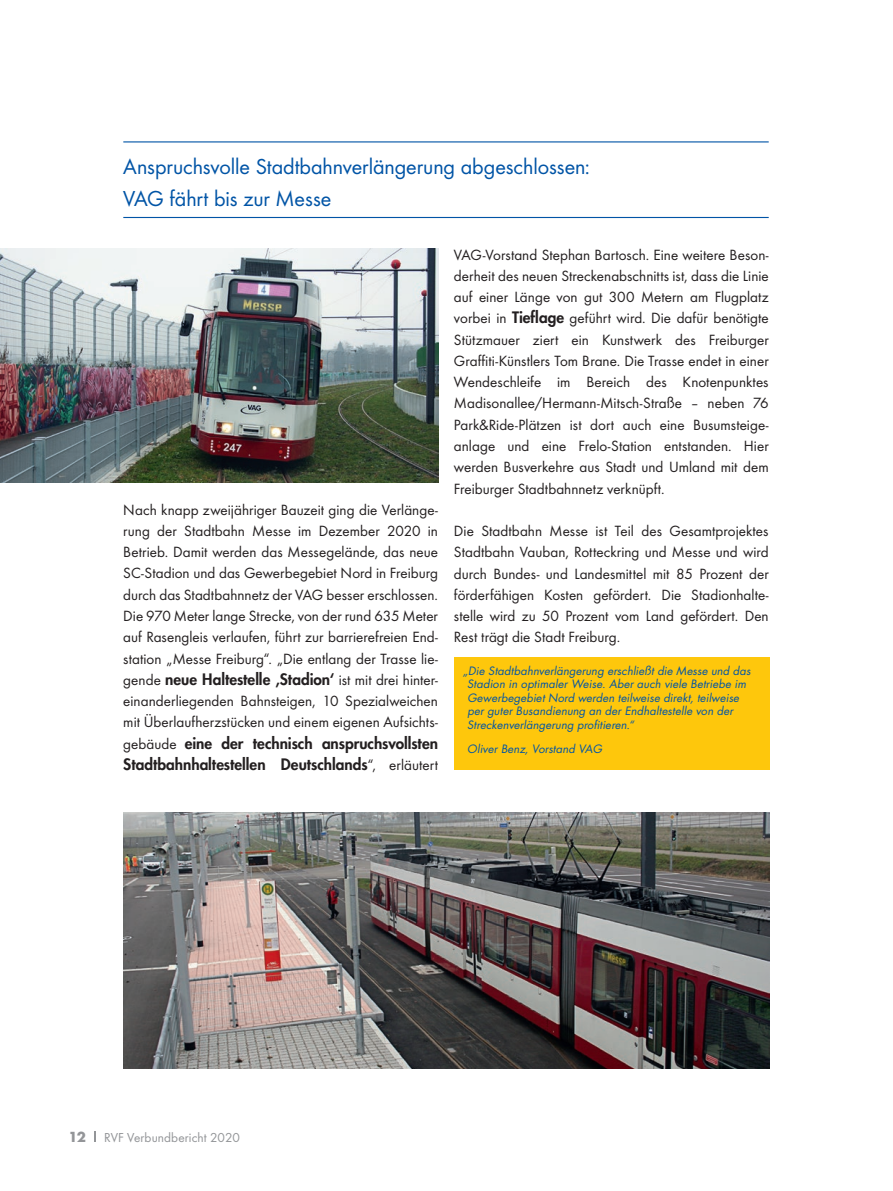
<style>
.page{position:relative;width:893px;height:1191px;background:#fff}
.page>*{position:absolute;margin:0;border:0;box-sizing:border-box;transform-origin:0 0}
.t1{font:22.5px/32px "Futura Boo";letter-spacing:-.005em;color:#0154a6}
.t2{font:15.3px/21.3px "Futura Boo";letter-spacing:.005em;color:#231f20;text-align:justify}
.t3{font:800 15.3px/21.3px "Futura";color:#231f20}
.t4{font:13.5px "Futura Boo";letter-spacing:.01em;color:#939598}
.t5{font:700 13.5px "Futura";color:#939598}
.t6{font:italic 11.25px/13.5px "Futura";letter-spacing:.01em;color:#0154a6}
.s1{font-family:"Futura Boo";font-weight:400}
.s2{font-family:"Futura";font-weight:800}
</style>
<div class="page">
<svg style="left:94px;top:1131px;width:2px;height:11px"></svg>
<hr style="left:123px;top:141px;width:646px;height:1px;background:#0154a6">
<hr style="left:123px;top:217px;width:646px;height:1px;background:#0154a6">
<img style="left:123px;top:812px;width:647px;height:256px">
<div style="left:454px;top:657px;width:316px;height:113px;background:#fec70c"></div>
<img style="left:0;top:249px;width:438px;height:234px">
<h1 class="t1" style="left:123px;top:151px;width:468px">Anspruchsvolle Stadtbahnverlängerung abgeschlossen:<br>VAG fährt bis zur Messe</h1>
<p class="t2" style="left:123px;top:499px;width:316px">Nach knapp zweijähriger Bauzeit ging die Verlänge&shy;rung der Stadtbahn Messe im Dezember 2020 in Betrieb. Damit werden das Messegelände, das neue SC-Stadion und das Gewerbegebiet Nord in Freiburg durch das Stadtbahnnetz der VAG besser erschlossen.<br>Die 970 Meter lange Strecke, von der rund 635 Meter auf Rasengleis verlaufen, führt zur barrierefreien End&shy;station „Messe Freiburg“. „Die entlang der Trasse lie-</p>
<p class="t3" style="left:123px;top:668px;width:316px"><span class="s1">gende</span> neue Haltestelle ,Stadion‘ <span class="s1">ist mit drei hinter-</span></p>
<p class="t2" style="left:123px;top:690px;width:316px">einanderliegenden Bahnsteigen, 10 Spezialweichen mit Überlaufherzstücken und einem eigenen Aufsichts-</p>
<p class="t3" style="left:123px;top:732px;width:316px"><span class="s1">gebäude</span> eine der technisch anspruchsvollsten<br>Stadtbahnhaltestellen Deutschlands<span class="s1">“, erläutert</span></p>
<p class="t2" style="left:454px;top:244px;width:316px">VAG-Vorstand Stephan Bartosch. Eine weitere Beson&shy;derheit des neuen Streckenabschnitts ist, dass die Linie auf einer Länge von gut 300 Metern am Flugplatz vorbei in <span class="s2">Tieflage</span> geführt wird. Die dafür benötigte Stützmauer ziert ein Kunstwerk des Freiburger Graffiti-Künstlers Tom Brane. Die Trasse endet in einer Wendeschleife im Bereich des Knotenpunktes Madisonallee/Hermann-Mitsch-Straße – neben 76<br>Park&amp;Ride-Plätzen ist dort auch eine Busumsteige&shy;anlage und eine Frelo-Station entstanden. Hier werden Busverkehre aus Stadt und Umland mit dem Freiburger Stadtbahnnetz verknüpft.</p>
<p class="t2" style="left:454px;top:520px;width:316px">Die Stadtbahn Messe ist Teil des Gesamtprojektes Stadtbahn Vauban, Rotteckring und Messe und wird durch Bundes- und Landesmittel mit 85 Prozent der förderfähigen Kosten gefördert. Die Stadionhalte&shy;stelle wird zu 50 Prozent vom Land gefördert. Den Rest trägt die Stadt Freiburg.</p>
<p class="t6" style="left:467px;top:663px;width:285px;text-indent:-4px">„Die Stadtbahnverlängerung erschließt die Messe und das Stadion in optimaler Weise. Aber auch viele Betriebe im Gewerbegebiet Nord werden teilweise direkt, teilweise per guter Busandienung an der Endhaltestelle von der Streckenverlängerung profitieren.“</p>
<p class="t6" style="left:467px;top:742px;width:136px">Oliver Benz, Vorstand VAG</p>
<p class="t5" style="left:68px;top:1127px;width:19px">12</p>
<p class="t4" style="left:104px;top:1129px;width:137px">RVF Verbundbericht 2020</p>
</div>
